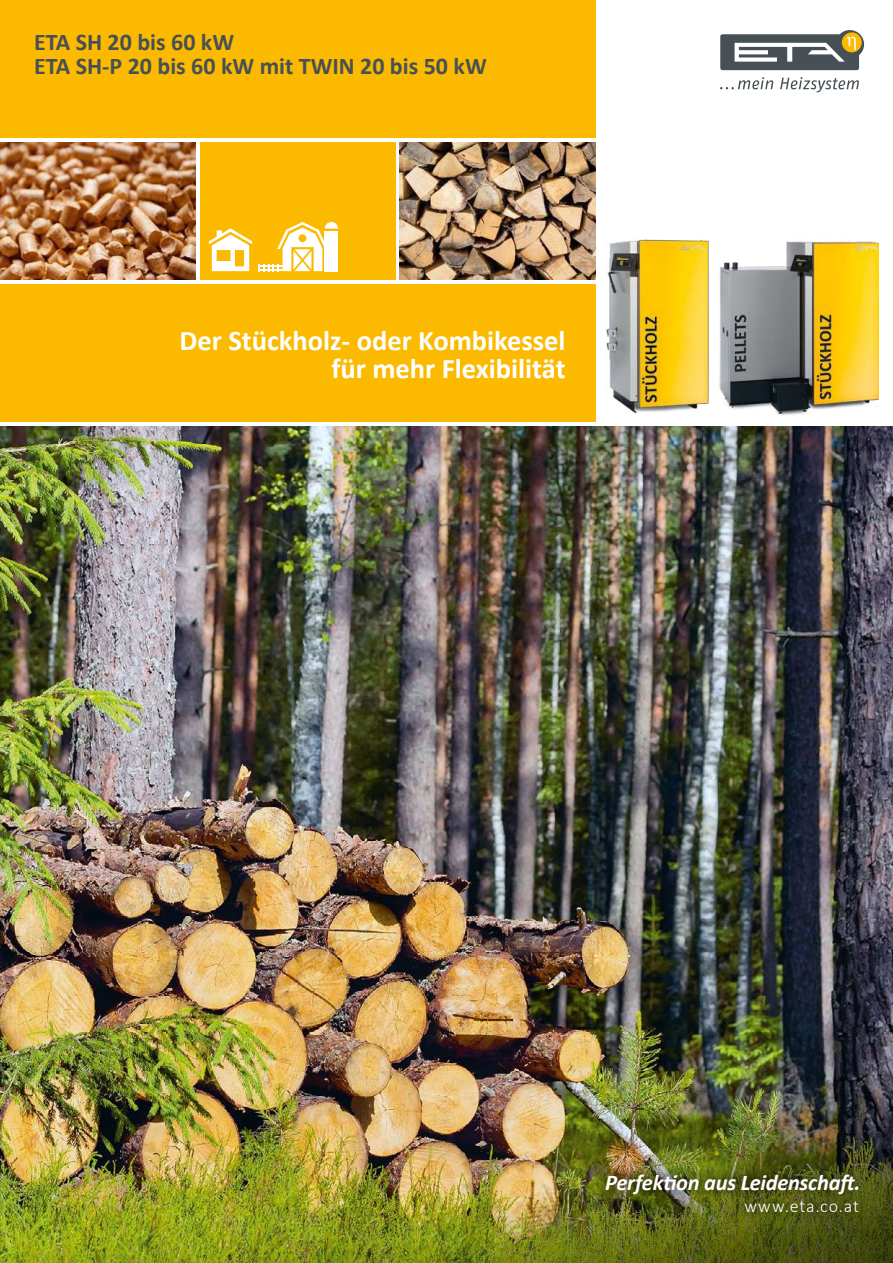
<style>
.page{position:relative;width:893px;height:1263px;background:#fff}
.page>*{position:absolute;margin:0;border:0;box-sizing:border-box;transform-origin:0 0}
.t1{font:700 28.5px/28.5px "Calibri";color:#fff;text-align:right}
.t2{font:700 24px/24px "Calibri";color:#465055}
.t3{font:italic 700 22.5px "Calibri";letter-spacing:-.015em;color:#fff}
.t4{font:300 18px "Calibri";letter-spacing:.05em;color:#fff}
</style>
<div class="page">
<img style="left:0;top:426px;width:893px;height:554px">
<div style="left:0;top:0;width:595px;height:138px;background:#fbba00"></div>
<div style="left:200px;top:142px;width:195px;height:138px;background:#fbba00"></div>
<div style="left:0;top:284px;width:595px;height:138px;background:#fbba00"></div>
<img style="left:0;top:142px;width:196px;height:138px">
<svg style="left:209px;top:228px;width:43px;height:43px"></svg>
<svg style="left:258px;top:222px;width:80px;height:49px"></svg>
<img style="left:400px;top:142px;width:195px;height:138px">
<img style="left:0;top:980px;width:893px;height:283px">
<svg style="left:720px;top:30px;width:144px;height:40px"></svg>
<svg style="left:720px;top:77px;width:139px;height:15px"></svg>
<img style="left:719px;top:241px;width:159px;height:174px">
<img style="left:606px;top:239px;width:103px;height:175px">
<div style="left:595px;top:1164px;width:274px;height:40px;background:#000;opacity:.85"></div>
<div style="left:734px;top:1192px;width:135px;height:31px;background:#000;opacity:.85"></div>
<p class="t2" style="left:34px;top:30px;width:454px">ETA SH 20 bis 60 kW<br>ETA SH-P 20 bis 60 kW mit TWIN 20 bis 50 kW</p>
<p class="t1" style="left:179px;top:325px;width:388px">Der Stückholz- oder Kombikessel für mehr Flexibilität</p>
<p class="t3" style="left:605px;top:1166px;width:257px">Perfektion aus Leidenschaft.</p>
<p class="t4" style="left:744px;top:1195px;width:116px">www.eta.co.at</p>
</div>
